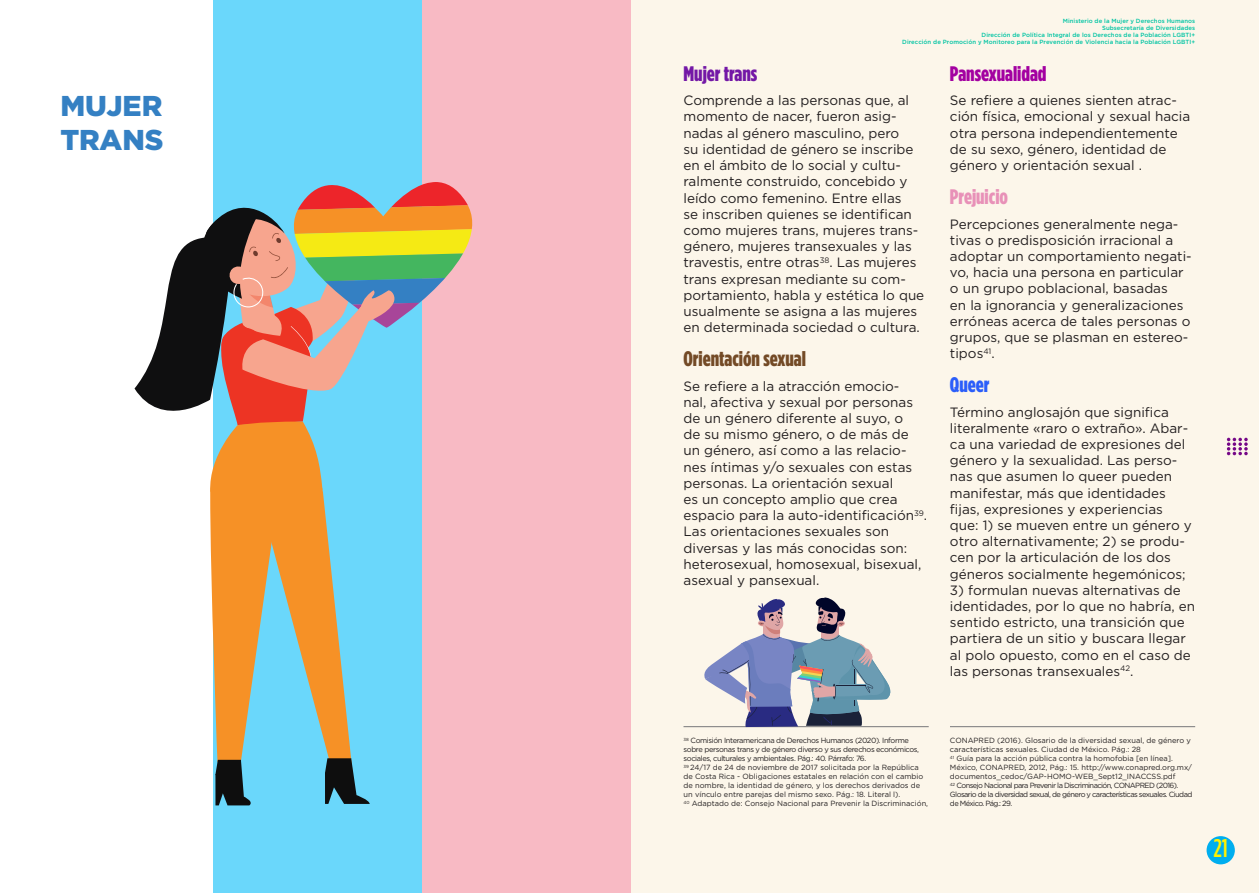
<style>
.page{position:relative;width:1259px;height:893px;background:#fcf6ea}
.page>*{position:absolute;margin:0;border:0;box-sizing:border-box;transform-origin:0 0}
.t1{font:900 28.65px/34.3px "Gotham";color:#3480c3}
.t2{font:500 25.5px "Gotham Cond";color:#fff101}
.PALABRA{font:900 21px "Gotham Cond";color:#734a26}
.PALABRA-2{font:900 21px "Gotham Cond";color:#a300a1}
.PALABRA-3{font:900 21px "Gotham Cond";color:#7317a6}
.PALABRA-4{font:900 21px "Gotham Cond";color:#e891b8}
.PALABRA-5{font:900 21px "Gotham Cond";color:#2b5efa}
.TEXTO_CORRIDO{font:13.5px/16.2px "Gotham";color:#231f20}
.CITAS{font:7.5px/9px "Gotham";color:#231f20}
.CITAS-2{font:7.5px/9px "Gotham";letter-spacing:-.05em;color:#231f20}
.CITAS-3{font:7.5px/9px "Gotham";letter-spacing:-.075em;color:#231f20}
.t3{font:500 6px/7.2px "Gotham";letter-spacing:.01em;color:#00c4a3;text-align:right}
</style>
<div class="page">
<svg style="left:1226px;top:438px;width:21px;height:17px"></svg>
<div style="left:1206px;top:836px;width:28px;height:28px;background:#00aeef;border-radius:50%"></div>
<hr style="left:683px;top:726px;width:245px;height:1px;background:#77777a">
<hr style="left:950px;top:726px;width:245px;height:1px;background:#77777a">
<svg style="left:702px;top:597px;width:192px;height:130px"></svg>
<div style="left:0;top:0;width:213px;height:893px;background:#fff"></div>
<div style="left:213px;top:0;width:208px;height:893px;background:#6ad7fb"></div>
<div style="left:421px;top:0;width:209px;height:893px;background:#f8bac4"></div>
<svg style="left:134px;top:181px;width:339px;height:624px"></svg>
<p class="t1" style="left:60px;top:88px;width:105px">MUJER<br>TRANS</p>
<p class="t3" style="left:902px;top:17px;width:294px">Ministerio de la Mujer y Derechos Humanos<br>Subsecretaría de Diversidades<br>Dirección de Política Integral de los Derechos de la Población LGBTI+<br>Dirección de Promoción y Monitoreo para la Prevención de Violencia hacia la Población LGBTI+</p>
<p class="PALABRA-3" style="left:683px;top:61px;width:75px">Mujer trans</p>
<p class="TEXTO_CORRIDO" style="left:683px;top:92px;width:242px">Comprende a las personas que, al momento de nacer, fueron asig&shy;nadas al género masculino, pero<br>su identidad de género se inscribe en el ámbito de lo social y cultu&shy;ralmente construido, concebido y leído como femenino. Entre ellas<br>se inscriben quienes se identifican como mujeres trans, mujeres trans&shy;género, mujeres transexuales y las travestis, entre otras<sup>38</sup>. Las mujeres trans expresan mediante su com&shy;portamiento, habla y estética lo que usualmente se asigna a las mujeres en determinada sociedad o cultura.</p>
<p class="PALABRA" style="left:683px;top:346px;width:124px">Orientación sexual</p>
<p class="TEXTO_CORRIDO" style="left:683px;top:377px;width:245px">Se refiere a la atracción emocio-<br>nal, afectiva y sexual por personas de un género diferente al suyo, o<br>de su mismo género, o de más de un género, así como a las relacio&shy;nes íntimas y/o sexuales con estas personas. La orientación sexual<br>es un concepto amplio que crea espacio para la auto-identificación<sup>39</sup>.<br>Las orientaciones sexuales son diversas y las más conocidas son: heterosexual, homosexual, bisexual, asexual y pansexual.</p>
<p class="PALABRA-2" style="left:950px;top:61px;width:98px">Pansexualidad</p>
<p class="TEXTO_CORRIDO" style="left:950px;top:92px;width:242px">Se refiere a quienes sienten atrac&shy;ción física, emocional y sexual hacia otra persona independientemente de su sexo, género, identidad de género y orientación sexual .</p>
<p class="PALABRA-4" style="left:950px;top:184px;width:59px">Prejuicio</p>
<p class="TEXTO_CORRIDO" style="left:950px;top:215px;width:243px">Percepciones generalmente nega&shy;tivas o predisposición irracional a adoptar un comportamiento negati&shy;vo, hacia una persona en particular o un grupo poblacional, basadas<br>en la ignorancia y generalizaciones erróneas acerca de tales personas o grupos, que se plasman en estereo&shy;tipos<sup>41</sup>.</p>
<p class="PALABRA-5" style="left:950px;top:372px;width:41px">Queer</p>
<p class="TEXTO_CORRIDO" style="left:950px;top:403px;width:243px">Término anglosajón que significa literalmente «raro o extraño». Abar&shy;ca una variedad de expresiones del género y la sexualidad. Las perso&shy;nas que asumen lo queer pueden manifestar, más que identidades fijas, expresiones y experiencias que: 1) se mueven entre un género y otro alternativamente; 2) se produ&shy;cen por la articulación de los dos géneros socialmente hegemónicos;</p>
<p class="TEXTO_CORRIDO" style="left:950px;top:582px;width:247px">3) formulan nuevas alternativas de identidades, por lo que no habría, en sentido estricto, una transición que partiera de un sitio y buscara llegar al polo opuesto, como en el caso de las personas transexuales<sup>42</sup>.</p>
<p class="CITAS-2" style="left:683px;top:736px;width:237px"><sup>38</sup> Comisión Interamericana de Derechos Humanos (2020). Informe sobre personas trans y de género diverso y sus derechos económicos, sociales, culturales y ambientales. Pág.: 40. Párrafo: 76.</p>
<p class="CITAS" style="left:683px;top:763px;width:241px"><sup>39</sup> 24/17 de 24 de noviembre de 2017 solicitada por la República de Costa Rica - Obligaciones estatales en relación con el cambio de nombre, la identidad de género, y los derechos derivados de un vínculo entre parejas del mismo sexo. Pág.: 18. Literal l).</p>
<p class="CITAS" style="left:683px;top:799px;width:246px"><sup>40</sup> Adaptado de: Consejo Nacional para Prevenir la Discriminación,</p>
<p class="CITAS" style="left:950px;top:736px;width:242px">CONAPRED (2016). Glosario de la diversidad sexual, de género y características sexuales. Ciudad de México. Pág.: 28</p>
<p class="CITAS" style="left:950px;top:754px;width:244px"><sup>41</sup> Guía para la acción pública contra la homofobia [en línea].<br>México, CONAPRED, 2012, Pág.: 15. http://www.conapred.org.mx/ documentos_cedoc/GAP-HOMO-WEB_Sept12_INACCSS.pdf</p>
<p class="CITAS-3" style="left:950px;top:781px;width:244px"><sup>42</sup> Consejo Nacional para Prevenir la Discriminación, CONAPRED (2016).<br>Glosario de la diversidad sexual, de género y características sexuales. Ciudad de México. Pág.: 29.</p>
<h2 class="t2" style="left:1213px;top:834px;width:16px">21</h2>
</div>
